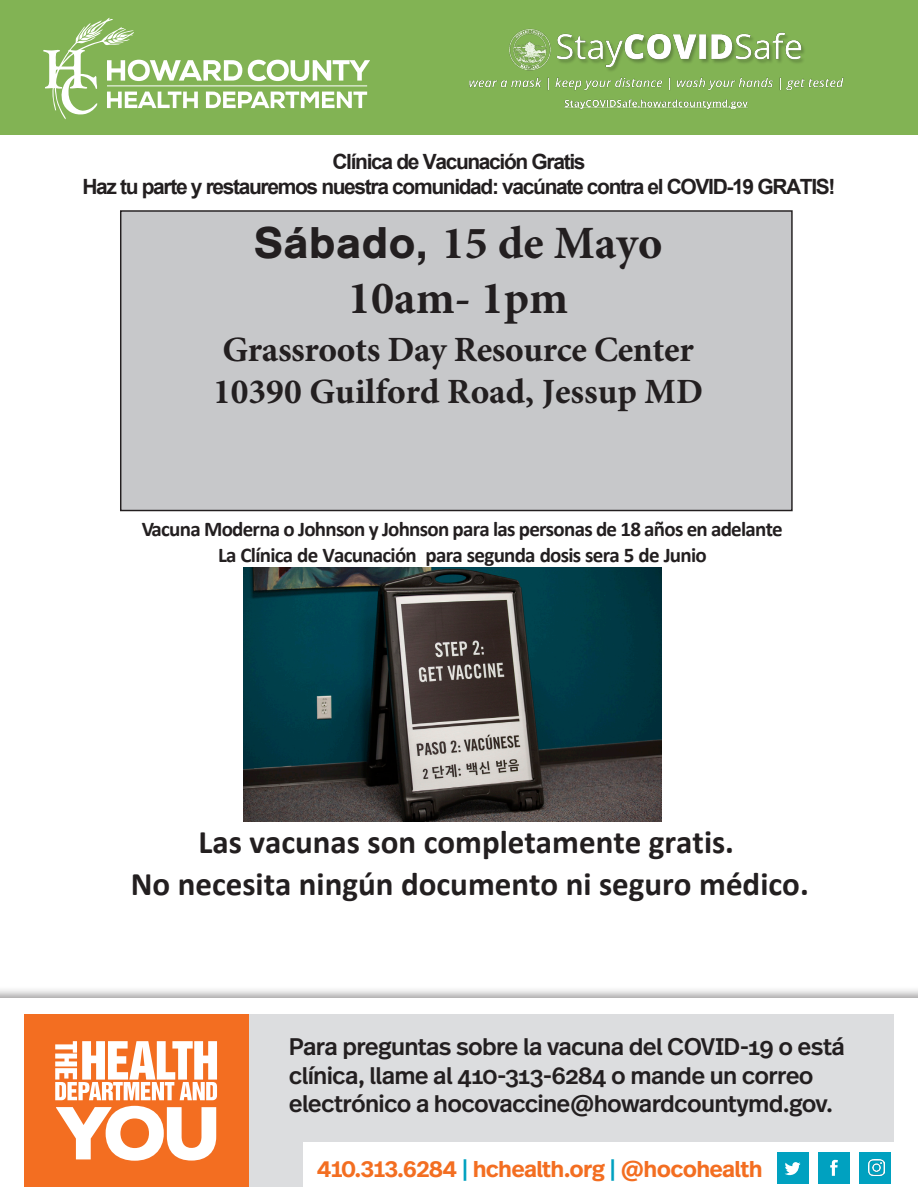
<style>
.page{position:relative;width:918px;height:1188px;background:#fff}
.page>*{position:absolute;margin:0;border:0;box-sizing:border-box;transform-origin:0 0}
.t1{font:700 46.35px/55.7px "Minion Pro";color:#231f20;text-align:center}
.t2{font:700 35.55px/42.2px "Minion Pro";letter-spacing:-.01em;color:#231f20}
.t3{font:700 33px/42px "Calibri";color:#231f20;text-align:center}
.HCHD_bar_categories{font:500 24px/28.8px "Real Text OT";letter-spacing:-.03em;color:#231f20}
.t4{font:600 22.95px "Real Text OT";letter-spacing:-.03em;color:#f36e21}
.t5{font:700 21px/25.2px "Calibri";letter-spacing:-.035em;color:#231f20;text-align:center}
.t6{font:700 21px/25.2px "Arial";letter-spacing:-.065em;color:#231f20;text-align:center}
.s1{font-family:"Nimbus San"}
.s2{color:#00a1c0}
</style>
<div class="page">
<div style="left:121px;top:211px;width:671px;height:299px;background:#c7c8ca"></div>
<div style="left:0;top:0;width:918px;height:135px;background:#82b354"></div>
<svg style="left:43px;top:18px;width:327px;height:101px"></svg>
<hr style="left:107px;top:85px;width:260px;height:1px;background:#fff">
<div style="left:0;top:986px;width:918px;height:202px;background:#231f20;opacity:.45"></div>
<div style="left:0;top:999px;width:918px;height:189px;background:#fff"></div>
<div style="left:24px;top:1015px;width:870px;height:172px;background:#dcdddf"></div>
<div style="left:304px;top:1142px;width:591px;height:45px;background:#fff"></div>
<div style="left:24px;top:1015px;width:224px;height:172px;background:#f36e21"></div>
<svg style="left:56px;top:1106px;width:160px;height:55px"></svg>
<svg style="left:55px;top:1041px;width:162px;height:59px"></svg>
<div style="left:777px;top:1152px;width:32px;height:32px;background:#00a1c0"></div>
<svg style="left:785px;top:1162px;width:16px;height:13px"></svg>
<div style="left:818px;top:1152px;width:32px;height:32px;background:#00a1c0"></div>
<svg style="left:830px;top:1160px;width:8px;height:16px"></svg>
<div style="left:860px;top:1152px;width:31px;height:32px;background:#00a1c0"></div>
<img style="left:868px;top:1160px;width:17px;height:16px">
<img style="left:469px;top:28px;width:375px;height:82px">
<img style="left:244px;top:568px;width:418px;height:253px">
<p class="t6" style="left:82px;top:149px;width:755px">Clínica de Vacunación Gratis<br>Haz tu parte y restauremos nuestra comunidad: vacúnate contra el COVID-19 GRATIS!</p>
<p class="t1" style="left:254px;top:214px;width:410px"><span class="s1">Sábado,</span> 15 de Mayo<br>10am- 1pm</p>
<p class="t2" style="left:213px;top:328px;width:492px">Grassroots Day Resource Center<br>10390 Guilford Road, Jessup MD</p>
<p class="t5" style="left:142px;top:517px;width:642px">Vacuna Moderna o Johnson y Johnson para las personas de 18 años en adelante<br>La Clínica de Vacunación para segunda dosis sera 5 de Junio</p>
<p class="t3" style="left:131px;top:821px;width:680px">Las vacunas son completamente gratis.<br>No necesita ningún documento ni seguro médico.</p>
<p class="HCHD_bar_categories" style="left:289px;top:1032px;width:558px">Para preguntas sobre la vacuna del COVID-19 o está clínica, llame al 410-313-6284 o mande un correo electrónico a hocovaccine@howardcountymd.gov.</p>
<p class="t4" style="left:317px;top:1154px;width:447px">410.313.6284 <span class="s2">|</span> hchealth.org <span class="s2">|</span> @hocohealth</p>
</div>
